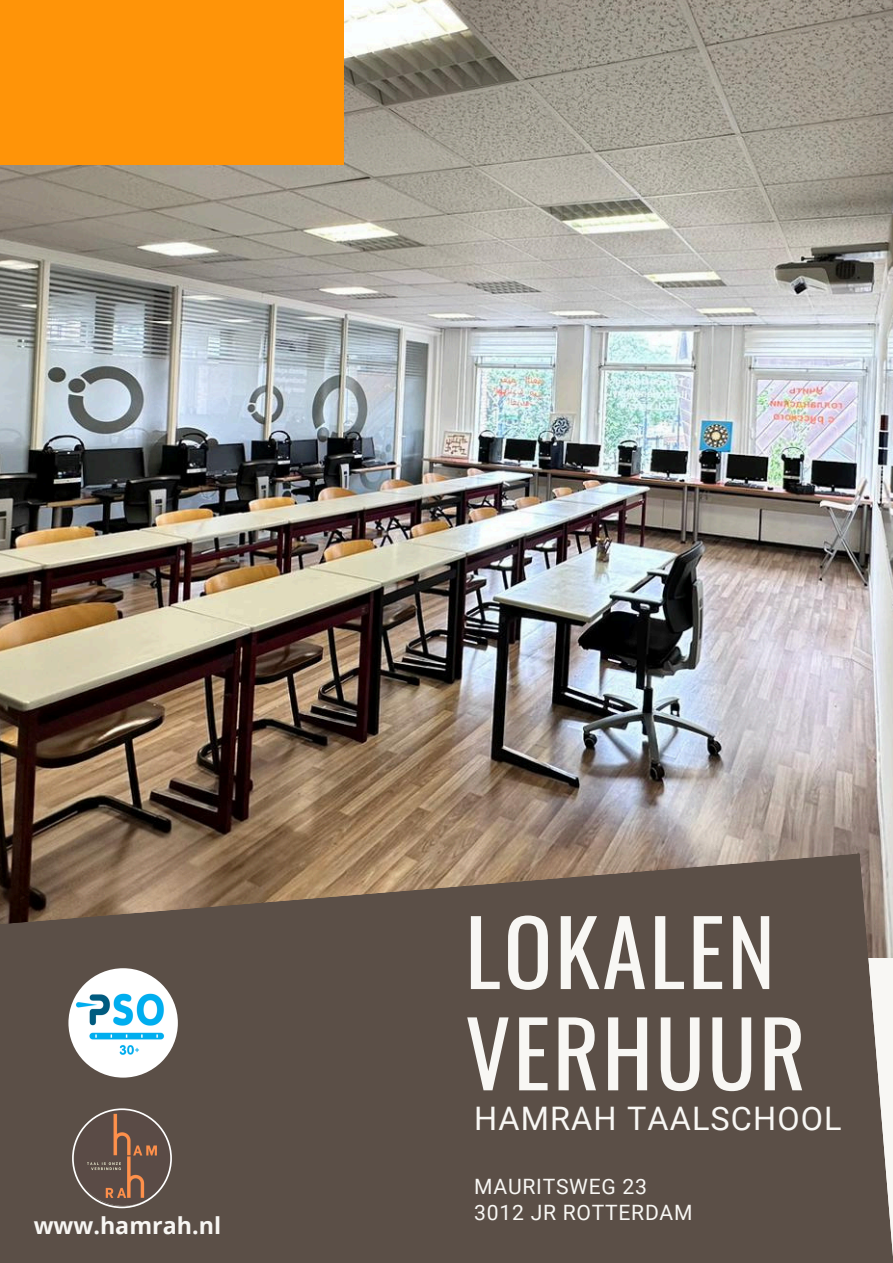
<style>
.page{position:relative;width:893px;height:1263px;background:#fff}
.page>*{position:absolute;margin:0;border:0;box-sizing:border-box;transform-origin:0 0}
.t1{font:90px/101.2px "Oswald";letter-spacing:.03em;color:#f8f7f4}
.t2{font:32.4px "Roboto";letter-spacing:.035em;color:#f8f7f4}
.t3{font:700 23.25px "Open Sans";color:#f8f7f4}
.t4{font:21.15px/26.8px "Roboto";letter-spacing:.035em;color:#f8f7f4}
</style>
<div class="page">
<img style="left:0;top:0;width:893px;height:853px">
<div style="left:0;top:0;width:344px;height:165px;background:#ff9408"></div>
<svg style="left:0;top:853px;width:893px;height:410px;background:#62544b"></svg>
<svg style="left:72px;top:1108px;width:100px;height:100px;background:#6f5b51"></svg>
<img style="left:68px;top:968px;width:110px;height:109px">
<h1 class="t3" style="left:34px;top:1209px;width:189px">www.hamrah.nl</h1>
<p class="t1" style="left:465px;top:898px;width:342px">LOKALEN<br>VERHUUR</p>
<h2 class="t2" style="left:474px;top:1099px;width:369px">HAMRAH TAALSCHOOL</h2>
<p class="t4" style="left:474px;top:1173px;width:220px">MAURITSWEG 23<br>3012 JR ROTTERDAM</p>
</div>
